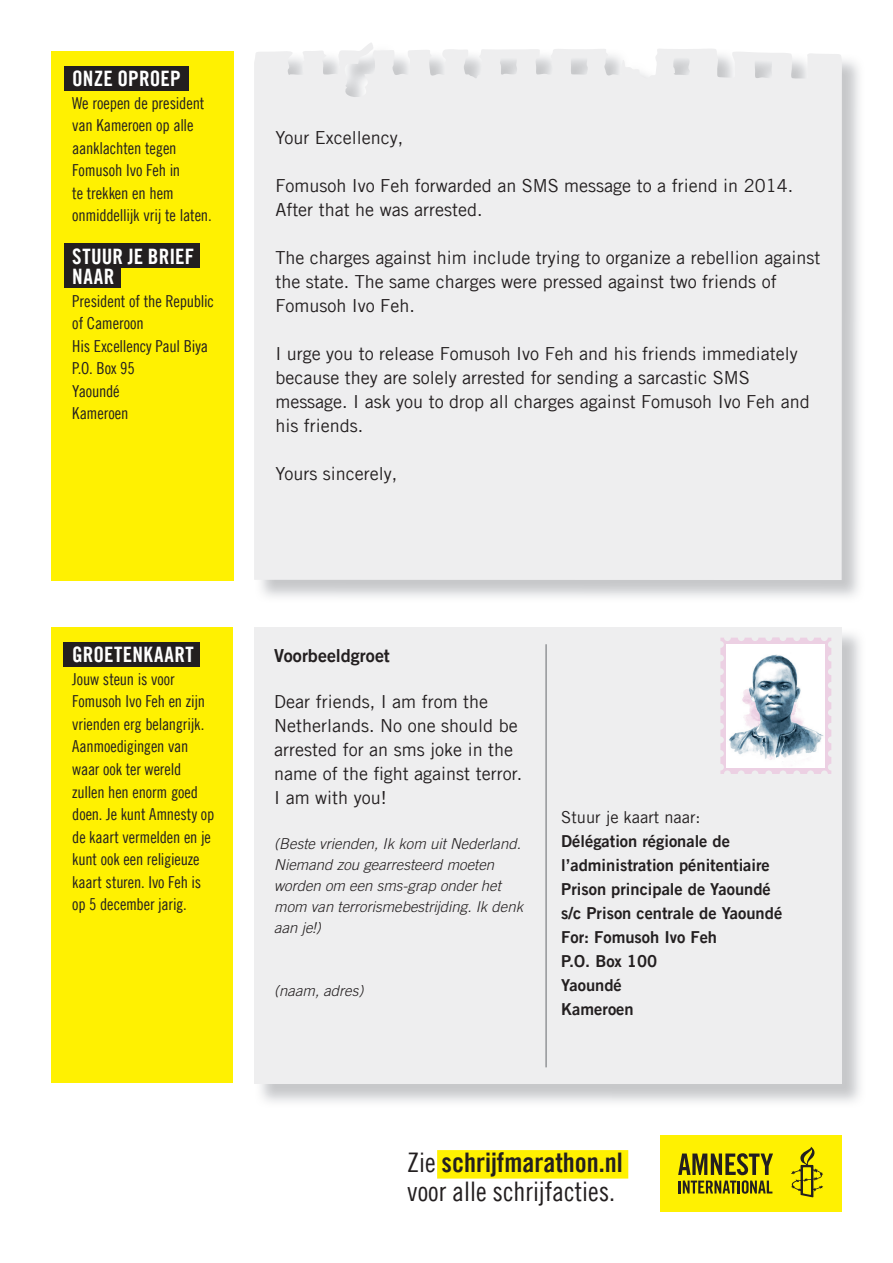
<style>
.page{position:relative;width:893px;height:1263px;background:#fff}
.page>*{position:absolute;margin:0;border:0;box-sizing:border-box;transform-origin:0 0}
.t1{font:27px "Amnesty Trade Gothic Cn 18";color:#231f20}
.t2{font:27px "Amnesty Trade Gothic Bd Cn 20";color:#231f20}
.t3{font:21.3px/20.2px "Amnesty Trade Gothic Bd Cn 20";letter-spacing:.005em;color:#fff}
.t4{font:18px/24px "Amnesty Trade Gothic";color:#231f20}
.t5{font:18px "Amnesty Trade Gothic Bd 2";color:#231f20}
.t6{font:16.5px/22.5px "Amnesty Trade Gothic Cn 18";letter-spacing:-.01em;color:#231f20}
.t7{font:16.5px/24px "Amnesty Trade Gothic Bd 2";color:#231f20}
.t8{font:16.5px "Amnesty Trade Gothic";color:#231f20}
.t9{font:italic 300 15px/21px "Amnesty Trade Gothic";color:#231f20}
.s1{font-family:"Amnesty Trade Gothic Cn 18"}
</style>
<div class="page">
<div style="left:254px;top:43px;width:588px;height:537px;background:#eeeeef"></div>
<div style="left:254px;top:627px;width:588px;height:457px;background:#eeeeef"></div>
<div style="left:51px;top:51px;width:182px;height:529px;background:#fff101"></div>
<div style="left:51px;top:627px;width:182px;height:455px;background:#fff101"></div>
<div style="left:64px;top:66px;width:124px;height:24px;background:#231f20"></div>
<div style="left:64px;top:642px;width:136px;height:24px;background:#231f20"></div>
<div style="left:64px;top:244px;width:135px;height:24px;background:#231f20"></div>
<div style="left:64px;top:264px;width:56px;height:24px;background:#231f20"></div>
<div style="left:437px;top:1150px;width:191px;height:28px;background:#fff101"></div>
<hr style="left:545px;top:644px;width:2px;height:423px;background:#939598">
<div style="left:660px;top:1135px;width:182px;height:77px;background:#fff101"></div>
<svg style="left:791px;top:1146px;width:32px;height:51px"></svg>
<svg style="left:678px;top:1153px;width:95px;height:41px"></svg>
<svg style="left:720px;top:638px;width:111px;height:136px"></svg>
<img style="left:727px;top:645px;width:98px;height:122px">
<p class="t3" style="left:72px;top:68px;width:110px">ONZE OPROEP</p>
<p class="t6" style="left:72px;top:91px;width:141px">We roepen de president van Kameroen op alle aanklachten tegen<br>Fomusoh Ivo Feh in<br>te trekken en hem onmiddellĳk vrĳ te laten.</p>
<p class="t3" style="left:72px;top:246px;width:123px">STUUR JE BRIEF<br>NAAR</p>
<p class="t6" style="left:72px;top:289px;width:143px">President of the Republic of Cameroon<br>His Excellency Paul Biya<br>P.O. Box 95<br>Yaoundé<br>Kameroen</p>
<p class="t4" style="left:275px;top:125px;width:129px">Your Excellency,</p>
<p class="t4" style="left:275px;top:173px;width:519px">Fomusoh Ivo Feh forwarded an SMS message to a friend in 2014.<br>After that he was arrested.</p>
<p class="t4" style="left:275px;top:245px;width:546px">The charges against him include trying to organize a rebellion against the state. The same charges were pressed against two friends of<br>Fomusoh Ivo Feh.</p>
<p class="t4" style="left:275px;top:341px;width:536px">I urge you to release Fomusoh Ivo Feh and his friends immediately because they are solely arrested for sending a sarcastic SMS message. I ask you to drop all charges against Fomusoh Ivo Feh and his friends.</p>
<p class="t4" style="left:275px;top:461px;width:123px">Yours sincerely,</p>
<p class="t3" style="left:72px;top:644px;width:123px">GROETENKAART</p>
<p class="t6" style="left:72px;top:668px;width:144px">Jouw steun is voor<br>Fomusoh Ivo Feh en zĳn vrienden erg belangrĳk.<br>Aanmoedigingen van waar ook ter wereld zullen hen enorm goed doen. Je kunt Amnesty op de kaart vermelden en je kunt ook een religieuze kaart sturen. Ivo Feh is op 5 december jarig.</p>
<p class="t5" style="left:274px;top:644px;width:117px">Voorbeeldgroet</p>
<p class="t4" style="left:274px;top:689px;width:249px">Dear friends, I am from the<br>Netherlands. No one should be arrested for an sms joke in the name of the fight against terror.<br>I am with you!</p>
<p class="t9" style="left:274px;top:833px;width:250px">(Beste vrienden, Ik kom uit Nederland.<br>Niemand zou gearresteerd moeten worden om een sms-grap onder het mom van terrorismebestrĳding. Ik denk aan je!)</p>
<p class="t9" style="left:274px;top:980px;width:91px">(naam, adres)</p>
<p class="t8" style="left:561px;top:807px;width:141px">Stuur je kaart naar:</p>
<p class="t7" style="left:561px;top:829px;width:222px">Délégation régionale de l’administration pénitentiaire<br>Prison principale de Yaoundé s/c Prison centrale de Yaoundé<br>For: Fomusoh Ivo Feh<br>P.O. Box 100<br>Yaoundé<br>Kameroen</p>
<h1 class="t2" style="left:407px;top:1146px;width:217px"><span class="s1">Zie</span> schrĳfmarathon.nl</h1>
<h1 class="t1" style="left:407px;top:1175px;width:210px">voor alle schrĳfacties.</h1>
</div>
